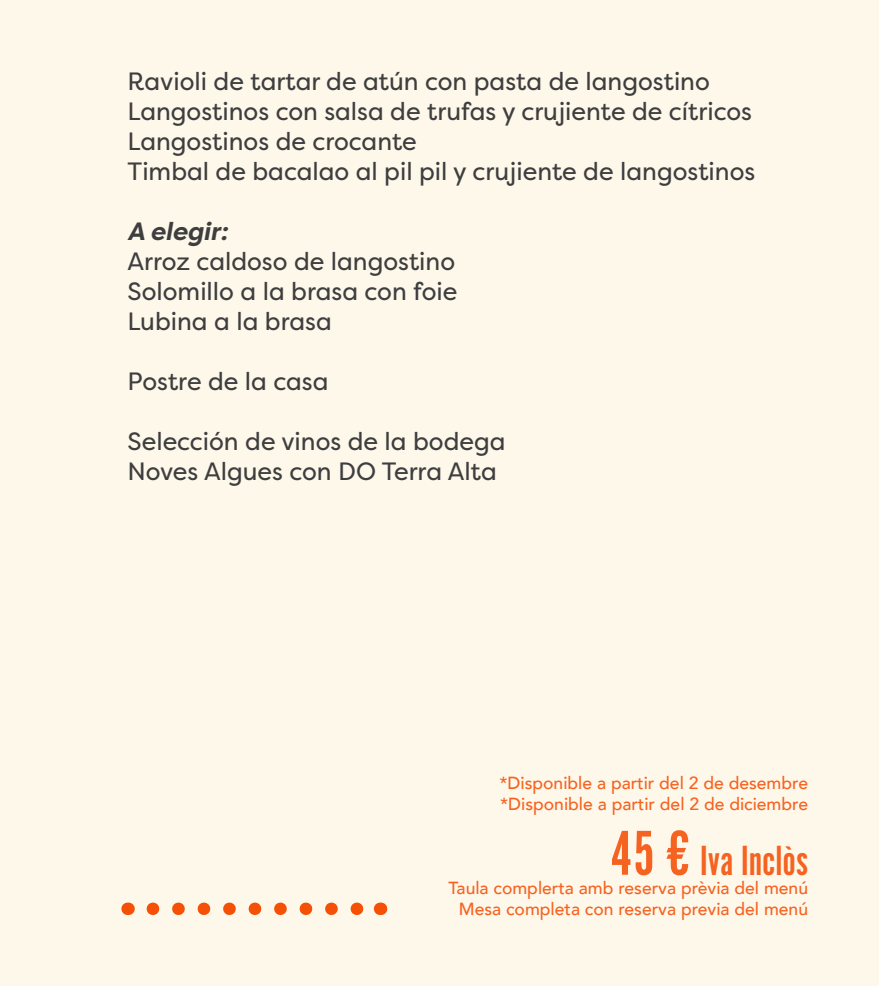
<style>
.page{position:relative;width:879px;height:986px;background:#fff}
.page>*{position:absolute;margin:0;border:0;box-sizing:border-box;transform-origin:0 0}
.t1{font:43.75px "Alternate Got No 1 D";color:#f6621f}
.t2{font:25px "Filson Pro";color:#3e3e3f}
.t3{font:italic 700 25px "Filson Pro";color:#3e3e3f}
.t4{font:500 17.5px "Avenir";color:#f6621f}
.s1{font-size:65.75px}
</style>
<div class="page">
<div style="left:0;top:0;width:879px;height:985px;background:#fef8eb"></div>
<svg style="left:153px;top:902px;width:211px;height:12px"></svg>
<svg style="left:128px;top:902px;width:1px;height:12px"></svg>
<svg style="left:380px;top:902px;width:1px;height:12px"></svg>
<p class="t2" style="left:128px;top:64px;width:584px">Ravioli de tartar de atún con pasta de langostino</p>
<p class="t2" style="left:128px;top:94px;width:626px">Langostinos con salsa de trufas y crujiente de cítricos</p>
<p class="t2" style="left:128px;top:124px;width:291px">Langostinos de crocante</p>
<p class="t2" style="left:128px;top:154px;width:629px">Timbal de bacalao al pil pil y crujiente de langostinos</p>
<p class="t3" style="left:128px;top:215px;width:101px">A elegir:</p>
<p class="t2" style="left:128px;top:244px;width:329px">Arroz caldoso de langostino</p>
<p class="t2" style="left:128px;top:274px;width:331px">Solomillo a la brasa con foie</p>
<p class="t2" style="left:128px;top:304px;width:206px">Lubina a la brasa</p>
<p class="t2" style="left:128px;top:364px;width:202px">Postre de la casa</p>
<p class="t2" style="left:128px;top:424px;width:379px">Selección de vinos de la bodega</p>
<p class="t2" style="left:128px;top:454px;width:371px">Noves Algues con DO Terra Alta</p>
<p class="t4" style="left:499px;top:767px;width:310px">*Disponible a partir del 2 de desembre</p>
<p class="t4" style="left:500px;top:788px;width:309px">*Disponible a partir del 2 de diciembre</p>
<p class="t1" style="left:610px;top:836px;width:199px"><span class="s1">45 €</span> Iva Inclòs</p>
<p class="t4" style="left:448px;top:872px;width:361px">Taula complerta amb reserva prèvia del menú</p>
<p class="t4" style="left:459px;top:893px;width:351px">Mesa completa con reserva previa del menú</p>
</div>
